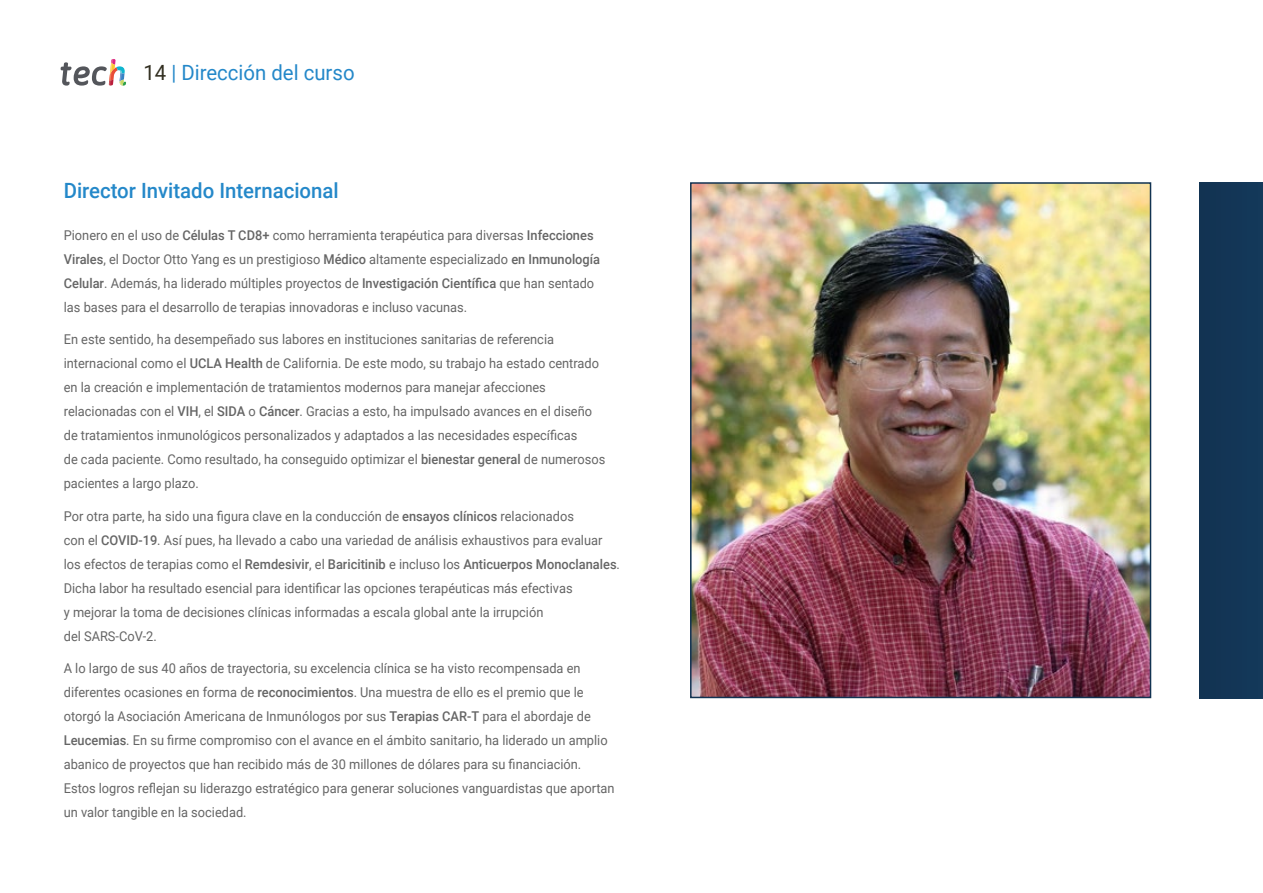
<style>
.page{position:relative;width:1263px;height:893px;background:#fff}
.page>*{position:absolute;margin:0;border:0;box-sizing:border-box;transform-origin:0 0}
.t1{font:500 21px "Roboto";color:#2488c9}
.t2{font:21px "Roboto";color:#2488c9}
.t3{font:13.5px/24px "Roboto";color:#656565;scale:.95 1}
.s1{color:#312e20}
.s2{font-weight:500}
</style>
<div class="page">
<div style="left:1199px;top:182px;width:64px;height:516px;background:#133556"></div>
<img style="left:693px;top:185px;width:455px;height:510px">
<div style="left:690px;top:182px;width:461px;height:516px;border:2px solid #123352"></div>
<svg style="left:61px;top:59px;width:65px;height:27px"></svg>
<h1 class="t2" style="left:144px;top:57px;width:213px"><span class="s1">14</span> | Dirección del curso</h1>
<h1 class="t1" style="left:64px;top:176px;width:276px">Director Invitado Internacional</h1>
<p class="t3" style="left:64px;top:222px;width:566px">Pionero en el uso de <span class="s2">Células T CD8+</span> como herramienta terapéutica para diversas <span class="s2">Infecciones Virales</span>, el Doctor Otto Yang es un prestigioso <span class="s2">Médico</span> altamente especializado <span class="s2">en Inmunología Celular</span>. Además, ha liderado múltiples proyectos de <span class="s2">Investigación Científica</span> que han sentado las bases para el desarrollo de terapias innovadoras e incluso vacunas.</p>
<p class="t3" style="left:64px;top:327px;width:571px">En este sentido, ha desempeñado sus labores en instituciones sanitarias de referencia internacional como el <span class="s2">UCLA Health</span> de California. De este modo, su trabajo ha estado centrado en la creación e implementación de tratamientos modernos para manejar afecciones relacionadas con el <span class="s2">VIH</span>, el <span class="s2">SIDA</span> o <span class="s2">Cáncer</span>. Gracias a esto, ha impulsado avances en el diseño de tratamientos inmunológicos personalizados y adaptados a las necesidades específicas<br>de cada paciente. Como resultado, ha conseguido optimizar el <span class="s2">bienestar general</span> de numerosos pacientes a largo plazo.</p>
<p class="t3" style="left:64px;top:503px;width:587px">Por otra parte, ha sido una figura clave en la conducción de <span class="s2">ensayos clínicos</span> relacionados<br>con el <span class="s2">COVID-19</span>. Así pues, ha llevado a cabo una variedad de análisis exhaustivos para evaluar los efectos de terapias como el <span class="s2">Remdesivir</span>, el <span class="s2">Baricitinib</span> e incluso los <span class="s2">Anticuerpos Monoclanales</span>.<br>Dicha labor ha resultado esencial para identificar las opciones terapéuticas más efectivas<br>y mejorar la toma de decisiones clínicas informadas a escala global ante la irrupción<br>del SARS-CoV-2.</p>
<p class="t3" style="left:64px;top:656px;width:581px">A lo largo de sus 40 años de trayectoria, su excelencia clínica se ha visto recompensada en diferentes ocasiones en forma de <span class="s2">reconocimientos</span>. Una muestra de ello es el premio que le otorgó la Asociación Americana de Inmunólogos por sus <span class="s2">Terapias CAR-T</span> para el abordaje de <span class="s2">Leucemias</span>. En su firme compromiso con el avance en el ámbito sanitario, ha liderado un amplio abanico de proyectos que han recibido más de 30 millones de dólares para su financiación.<br>Estos logros reflejan su liderazgo estratégico para generar soluciones vanguardistas que aportan un valor tangible en la sociedad.</p>
</div>
